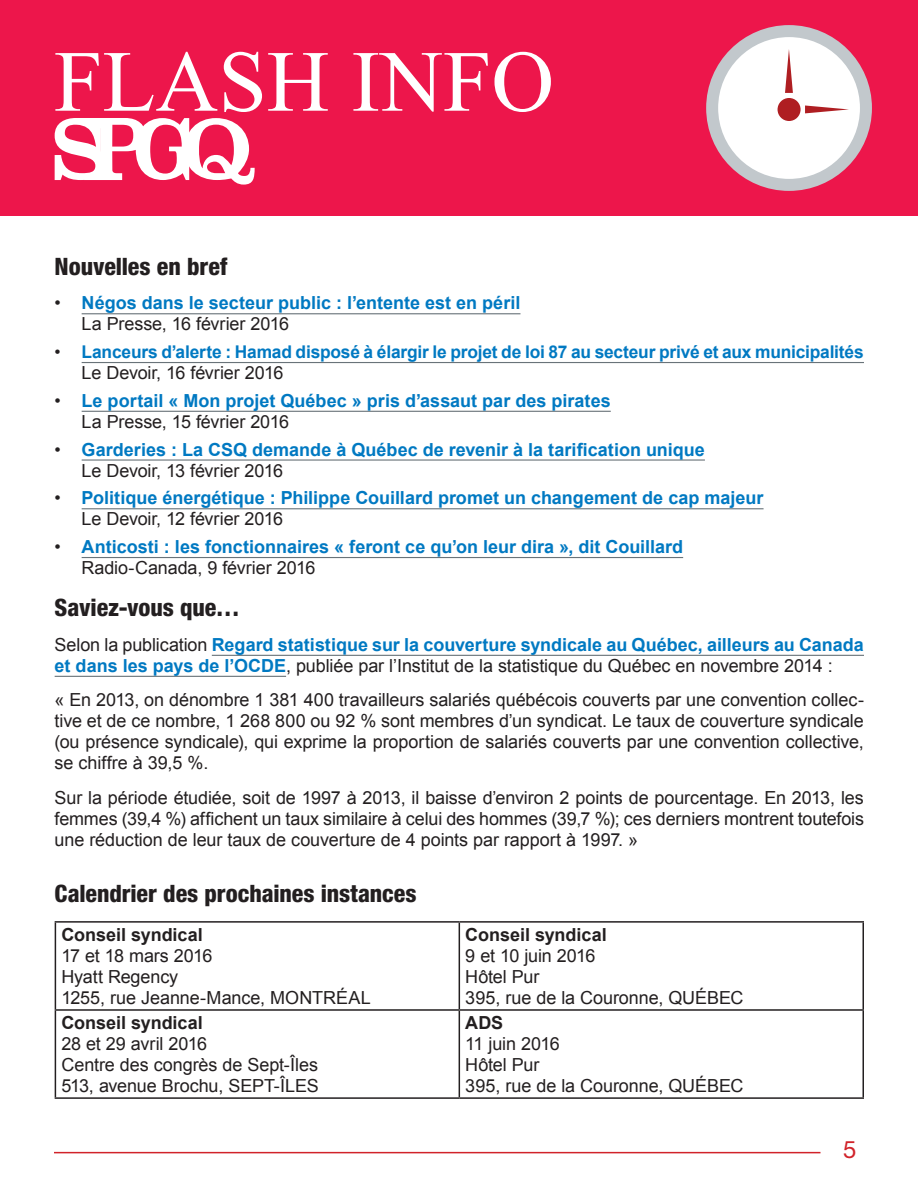
<style>
.page{position:relative;width:918px;height:1188px;background:#fff}
.page>*{position:absolute;margin:0;border:0;box-sizing:border-box;transform-origin:0 0}
.t1{font:87px "Times New Roman";color:#fff}
.t2{font:800 condensed 24px "Helvetica Neue LT Pro";letter-spacing:-.005em;color:#231f20}
.t3{font:24px "Helvetica Neue LT Pro";color:#d1232a}
.t4{font:18px/21px "Arial";letter-spacing:-.005em;color:#231f20}
.t5{font:700 18px/21px "Arial";color:#0079c2}
.t6{font:700 18px "Arial";color:#231f20}
.t7{font:700 17.55px "Arial";letter-spacing:-.01em;color:#0079c2}
.s1{font-weight:400;color:#231f20}
</style>
<div class="page">
<div style="left:0;top:0;width:918px;height:216px;background:#ed164b"></div>
<svg style="left:55px;top:118px;width:200px;height:67px"></svg>
<div style="left:712px;top:31px;width:154px;height:154px;background:#fff;border-radius:50%"></div>
<div style="left:706px;top:25px;width:166px;height:166px;border:12px solid #c2c8cc;border-radius:50%"></div>
<svg style="left:785px;top:49px;width:8px;height:44px"></svg>
<svg style="left:805px;top:105px;width:44px;height:8px"></svg>
<div style="left:778px;top:98px;width:23px;height:23px;background:#af1e22;border-radius:50%"></div>
<hr style="left:54px;top:1152px;width:766px;height:1px;background:#d1232a">
<hr style="left:82px;top:313px;width:438px;height:1px;background:#697379">
<hr style="left:82px;top:362px;width:782px;height:1px;background:#697379">
<hr style="left:82px;top:411px;width:529px;height:1px;background:#697379">
<hr style="left:82px;top:459px;width:623px;height:2px;background:#697379">
<hr style="left:82px;top:508px;width:682px;height:1px;background:#697379">
<hr style="left:82px;top:557px;width:601px;height:1px;background:#697379">
<hr style="left:212px;top:655px;width:652px;height:1px;background:#697379">
<hr style="left:55px;top:676px;width:231px;height:1px;background:#697379">
<hr style="left:55px;top:921px;width:404px;height:2px;background:#231f20">
<hr style="left:55px;top:923px;width:1px;height:86px;background:#231f20">
<hr style="left:459px;top:921px;width:405px;height:2px;background:#231f20">
<hr style="left:459px;top:923px;width:1px;height:86px;background:#231f20">
<hr style="left:863px;top:923px;width:1px;height:86px;background:#231f20">
<hr style="left:55px;top:1009px;width:404px;height:2px;background:#231f20">
<hr style="left:55px;top:1011px;width:1px;height:86px;background:#231f20">
<hr style="left:459px;top:1009px;width:405px;height:2px;background:#231f20">
<hr style="left:459px;top:1011px;width:1px;height:86px;background:#231f20">
<hr style="left:863px;top:1011px;width:1px;height:86px;background:#231f20">
<hr style="left:55px;top:1097px;width:404px;height:2px;background:#231f20">
<hr style="left:459px;top:1097px;width:405px;height:2px;background:#231f20">
<h1 class="t1" style="left:54px;top:23px;width:502px">FLASH INFO</h1>
<h2 class="t2" style="left:55px;top:251px;width:174px">Nouvelles en bref</h2>
<p class="t5" style="left:82px;top:293px;width:440px;text-indent:-27px"><span class="s1">•</span> Négos dans le secteur public : l’entente est en péril<br><span class="s1">La Presse, 16 février 2016</span></p>
<p class="t7" style="left:55px;top:340px;width:811px"><span class="s1">•</span> Lanceurs d’alerte : Hamad disposé à élargir le projet de loi 87 au secteur privé et aux municipalités</p>
<p class="t4" style="left:82px;top:362px;width:203px">Le Devoir, 16 février 2016</p>
<p class="t5" style="left:82px;top:391px;width:531px;text-indent:-27px"><span class="s1">•</span> Le portail « Mon projet Québec » pris d’assaut par des pirates<br><span class="s1">La Presse, 15 février 2016</span></p>
<p class="t5" style="left:82px;top:439px;width:625px;text-indent:-27px"><span class="s1">•</span> Garderies : La CSQ demande à Québec de revenir à la tarification unique<br><span class="s1">Le Devoir, 13 février 2016</span></p>
<p class="t5" style="left:82px;top:488px;width:683px;text-indent:-27px"><span class="s1">•</span> Politique énergétique : Philippe Couillard promet un changement de cap majeur<br><span class="s1">Le Devoir, 12 février 2016</span></p>
<p class="t5" style="left:82px;top:537px;width:603px;text-indent:-27px"><span class="s1">•</span> Anticosti : les fonctionnaires « feront ce qu’on leur dira », dit Couillard<br><span class="s1">Radio-Canada, 9 février 2016</span></p>
<h2 class="t2" style="left:55px;top:593px;width:187px">Saviez-vous que…</h2>
<p class="t5" style="left:55px;top:635px;width:811px"><span class="s1">Selon la publication</span> Regard statistique sur la couverture syndicale au Québec, ailleurs au Canada et dans les pays de l’OCDE<span class="s1">, publiée par l’Institut de la statistique du Québec en novembre 2014 :</span></p>
<p class="t4" style="left:55px;top:690px;width:811px;text-align:justify">« En 2013, on dénombre 1 381 400 travailleurs salariés québécois couverts par une convention collec&shy;tive et de ce nombre, 1 268 800 ou 92 % sont membres d’un syndicat. Le taux de couverture syndicale (ou présence syndicale), qui exprime la proportion de salariés couverts par une convention collective, se chiffre à 39,5 %.</p>
<p class="t4" style="left:55px;top:787px;width:811px;text-align:justify">Sur la période étudiée, soit de 1997 à 2013, il baisse d’environ 2 points de pourcentage. En 2013, les femmes (39,4 %) affichent un taux similaire à celui des hommes (39,7 %); ces derniers montrent toutefois une réduction de leur taux de couverture de 4 points par rapport à 1997. »</p>
<h2 class="t2" style="left:55px;top:878px;width:363px">Calendrier des prochaines instances</h2>
<p class="t6" style="left:61px;top:923px;width:143px">Conseil syndical</p>
<p class="t4" style="left:61px;top:945px;width:311px">17 et 18 mars 2016<br>Hyatt Regency<br>1255, rue Jeanne-Mance, MONTRÉAL</p>
<p class="t6" style="left:465px;top:923px;width:143px">Conseil syndical</p>
<p class="t4" style="left:465px;top:945px;width:280px">9 et 10 juin 2016<br>Hôtel Pur<br>395, rue de la Couronne, QUÉBEC</p>
<p class="t6" style="left:61px;top:1011px;width:143px">Conseil syndical</p>
<p class="t4" style="left:61px;top:1034px;width:259px">28 et 29 avril 2016<br>Centre des congrès de Sept-Îles<br>513, avenue Brochu, SEPT-ÎLES</p>
<p class="t6" style="left:465px;top:1011px;width:39px">ADS</p>
<p class="t4" style="left:465px;top:1034px;width:280px">11 juin 2016<br>Hôtel Pur<br>395, rue de la Couronne, QUÉBEC</p>
<h2 class="t3" style="left:843px;top:1135px;width:15px">5</h2>
</div>
